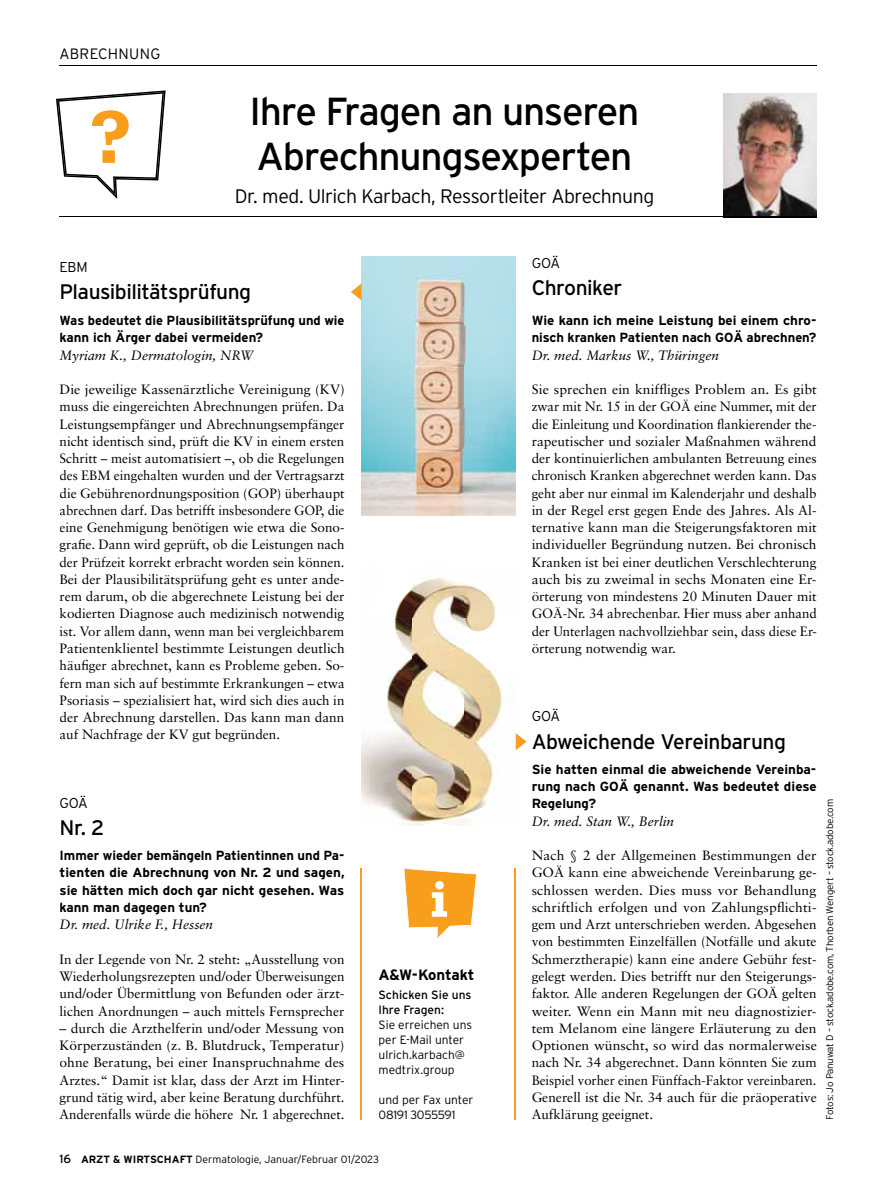
<style>
.page{position:relative;width:889px;height:1200px;background:#fff}
.page>*{position:absolute;margin:0;border:0;box-sizing:border-box;transform-origin:0 0}
.t1{font:700 75.9px "Rockwell";color:#f99d1c}
.t2{font:700 51.9px "Rockwell";color:#fff}
.t3{font:39px/45px "Interstate";letter-spacing:-.035em;color:#000}
.t4{font:21px "Interstate";letter-spacing:-.025em;color:#000}
.t5{font:300 19.5px "Interstate";letter-spacing:-.025em;color:#000}
.t6{font:700 15px "Interstate";letter-spacing:-.01em;color:#000}
.t7{font:300 15px "Interstate";letter-spacing:.02em;color:#000}
.t8{font:300 14.25px "Interstate";letter-spacing:-.01em;color:#000}
.t9{font:13.5px/17.2px "Sabon";color:#000;text-align:justify}
.t10{font:italic 13.5px "Sabon";color:#000}
.t11{font:700 13.2px/17.2px "Interstate";color:#000}
.t12{font:300 12px/15px "Interstate";color:#000}
.t13{font:12px/15px "Interstate";color:#000}
.t14{font:300 10.5px "Interstate";color:#000}
.t15{font:300 9.75px "Interstate";letter-spacing:-.02em;color:#000}
.s1{font-weight:400;font-size:12px}
.s2{font-weight:700}
</style>
<div class="page">
<hr style="left:60px;top:66px;width:756px;height:1px;background:#000">
<img style="left:723px;top:94px;width:93px;height:123px">
<img style="left:361px;top:256px;width:155px;height:259px">
<hr style="left:360px;top:867px;width:1px;height:251px;background:#f99d1c">
<hr style="left:514px;top:867px;width:2px;height:251px;background:#f99d1c">
<svg style="left:404px;top:868px;width:73px;height:71px"></svg>
<img style="left:361px;top:577px;width:155px;height:248px">
<svg style="left:56px;top:90px;width:110px;height:109px"></svg>
<hr style="left:60px;top:216px;width:663px;height:1px;background:#000">
<svg style="left:351px;top:284px;width:10px;height:16px"></svg>
<svg style="left:516px;top:733px;width:10px;height:17px"></svg>
<p class="t7" style="left:60px;top:45px;width:102px">ABRECHNUNG</p>
<h1 class="t1" style="left:89px;top:91px;width:44px">?</h1>
<h3 class="t3" style="left:249px;top:88px;width:391px">Ihre Fragen an unseren<br>Abrechnungsexperten</h3>
<h3 class="t5" style="left:235px;top:185px;width:421px">Dr. med. Ulrich Karbach, Ressortleiter Abrechnung</h3>
<p class="t8" style="left:60px;top:259px;width:30px">EBM</p>
<h3 class="t4" style="left:60px;top:280px;width:193px">Plausibilitätsprüfung</h3>
<p class="t11" style="left:60px;top:311px;width:286px">Was bedeutet die Plausibilitätsprüfung und wie kann ich Ärger dabei vermeiden?</p>
<p class="t10" style="left:60px;top:347px;width:195px">Myriam K., Dermatologin, NRW</p>
<p class="t9" style="left:60px;top:380px;width:287px">Die jeweilige Kassenärztliche Vereinigung (KV) muss die eingereichten Abrechnungen prüfen. Da Leistungsempfänger und Abrechnungsempfänger nicht identisch sind, prüft die KV in einem ersten Schritt – meist automatisiert –, ob die Regelungen des EBM eingehalten wurden und der Vertragsarzt die Gebührenordnungsposition (GOP) überhaupt abrechnen darf. Das betrifft insbesondere GOP, die eine Genehmigung benötigen wie etwa die Sono&shy;grafie. Dann wird geprüft, ob die Leistungen nach der Prüfzeit korrekt erbracht worden sein können.<br>Bei der Plausibilitätsprüfung geht es unter ande&shy;rem darum, ob die abgerechnete Leistung bei der kodierten Diagnose auch medizinisch notwendig ist. Vor allem dann, wenn man bei vergleichbarem Patientenklientel bestimmte Leistungen deutlich häufiger abrechnet, kann es Probleme geben. So&shy;fern man sich auf bestimmte Erkrankungen – etwa Psoriasis – spezialisiert hat, wird sich dies auch in der Abrechnung darstellen. Das kann man dann auf Nachfrage der KV gut begründen.</p>
<p class="t8" style="left:60px;top:794px;width:30px">GOÄ</p>
<h3 class="t4" style="left:60px;top:815px;width:46px">Nr. 2</h3>
<p class="t11" style="left:60px;top:846px;width:287px;text-align:justify">Immer wieder bemängeln Patientinnen und Pa&shy;tienten die Abrechnung von Nr. 2 und sagen, sie hätten mich doch gar nicht gesehen. Was kann man dagegen tun?</p>
<p class="t10" style="left:60px;top:916px;width:155px">Dr. med. Ulrike F., Hessen</p>
<p class="t9" style="left:60px;top:950px;width:286px">In der Legende von Nr. 2 steht: „Ausstellung von Wiederholungsrezepten und/oder Überweisungen und/oder Übermittlung von Befunden oder ärzt&shy;lichen Anordnungen – auch mittels Fernsprecher</p>
<p class="t9" style="left:60px;top:1019px;width:286px">– durch die Arzthelferin und/oder Messung von Körperzuständen (z. B. Blutdruck, Temperatur) ohne Beratung, bei einer Inanspruchnahme des Arztes.“ Damit ist klar, dass der Arzt im Hinter&shy;grund tätig wird, aber keine Beratung durchführt.<br>Anderenfalls würde die höhere Nr. 1 abgerechnet.</p>
<h2 class="t2" style="left:429px;top:867px;width:20px">i</h2>
<p class="t6" style="left:378px;top:965px;width:98px">A&amp;W-Kontakt</p>
<p class="t13" style="left:378px;top:986px;width:94px">Schicken Sie uns<br>Ihre Fragen:</p>
<p class="t12" style="left:378px;top:1016px;width:95px">Sie erreichen uns per E-Mail unter ulrich.karbach@ medtrix.group</p>
<p class="t12" style="left:378px;top:1091px;width:96px">und per Fax unter<br>08191 3055591</p>
<p class="t14" style="left:60px;top:1152px;width:321px"><span class="s1">16</span> <span class="s2">ARZT &amp; WIRTSCHAFT</span> Dermatologie, Januar/Februar 01 / 2023</p>
<p class="t8" style="left:531px;top:254px;width:30px">GOÄ</p>
<h3 class="t4" style="left:531px;top:276px;width:92px">Chroniker</h3>
<p class="t11" style="left:531px;top:311px;width:286px">Wie kann ich meine Leistung bei einem chro&shy;nisch kranken Patienten nach GOÄ abrechnen?</p>
<p class="t10" style="left:531px;top:347px;width:189px">Dr. med. Markus W., Thüringen</p>
<p class="t9" style="left:531px;top:380px;width:287px">Sie sprechen ein kniffliges Problem an. Es gibt zwar mit Nr. 15 in der GOÄ eine Nummer, mit der die Einleitung und Koordination flankierender the&shy;rapeutischer und sozialer Maßnahmen während der kontinuierlichen ambulanten Betreuung eines chronisch Kranken abgerechnet werden kann. Das geht aber nur einmal im Kalenderjahr und deshalb in der Regel erst gegen Ende des Jahres. Als Al&shy;ternative kann man die Steigerungsfaktoren mit individueller Begründung nutzen. Bei chronisch Kranken ist bei einer deutlichen Verschlechterung auch bis zu zweimal in sechs Monaten eine Er&shy;örterung von mindestens 20 Minuten Dauer mit GOÄ-Nr. 34 abrechenbar. Hier muss aber anhand der Unterlagen nachvollziehbar sein, dass diese Er&shy;örterung notwendig war.</p>
<p class="t8" style="left:531px;top:708px;width:30px">GOÄ</p>
<h3 class="t4" style="left:531px;top:729px;width:256px">Abweichende Vereinbarung</h3>
<p class="t11" style="left:531px;top:760px;width:287px;text-align:justify">Sie hatten einmal die abweichende Vereinba&shy;rung nach GOÄ genannt. Was bedeutet diese Regelung?</p>
<p class="t10" style="left:531px;top:812px;width:144px">Dr. med. Stan W., Berlin</p>
<p class="t9" style="left:531px;top:846px;width:287px">Nach § 2 der Allgemeinen Bestimmungen der GOÄ kann eine abweichende Vereinbarung ge&shy;schlossen werden. Dies muss vor Behandlung schriftlich erfolgen und von Zahlungspflichti&shy;gem und Arzt unterschrieben werden. Abgesehen von bestimmten Einzelfällen (Notfälle und akute Schmerztherapie) kann eine andere Gebühr fest&shy;gelegt werden. Dies betrifft nur den Steigerungs&shy;faktor. Alle anderen Regelungen der GOÄ gelten weiter. Wenn ein Mann mit neu diagnostizier&shy;tem Melanom eine längere Erläuterung zu den Optionen wünscht, so wird das normalerweise nach Nr. 34 abgerechnet. Dann könnten Sie zum Beispiel vorher einen Fünffach-Faktor vereinbaren.<br>Generell ist die Nr. 34 auch für die präoperative Aufklärung geeignet.</p>
<p class="t15" style="left:824px;top:1119px;width:322px;rotate:-90deg">Fotos: Jo Panuwat D – stock.adobe.com, Thorben Wengert – stock.adobe.com</p>
</div>
